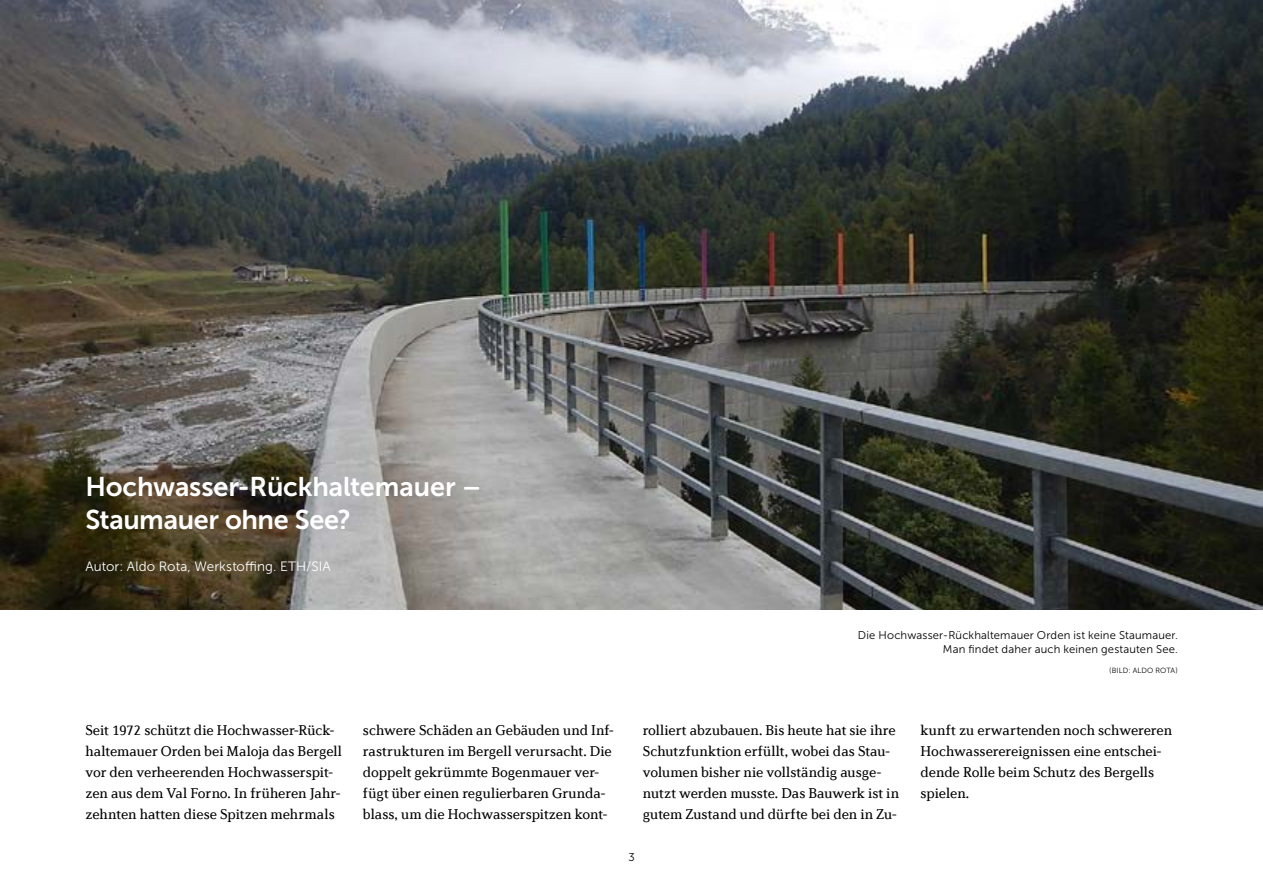
<style>
.page{position:relative;width:1263px;height:893px;background:#fff}
.page>*{position:absolute;margin:0;border:0;box-sizing:border-box;transform-origin:0 0}
.t1{font:27px/33px "Museo Sans 700";letter-spacing:-.01em;color:#fff}
.t2{font:15px/21px "Diverda Serif Com";letter-spacing:-.005em;color:#000}
.t3{font:13.5px "Museo Sans 300";letter-spacing:.01em;color:#fff}
.t4{font:11.25px/14.1px "Museo Sans 300";letter-spacing:.015em;color:#000;text-align:right}
.t5{font:7.5px "Museo Sans 300";letter-spacing:.02em;color:#000}
</style>
<div class="page">
<img style="left:0;top:0;width:1263px;height:609px">
<h1 class="t1" style="left:85px;top:470px;width:397px">Hochwasser-Rückhaltemauer –<br>Staumauer ohne See?</h1>
<p class="t3" style="left:85px;top:559px;width:247px">Autor: Aldo Rota, Werkstoffing. ETH/SIA</p>
<p class="t4" style="left:858px;top:628px;width:321px">Die Hochwasser-Rückhaltemauer Orden ist keine Staumauer.<br>Man findet daher auch keinen gestauten See.</p>
<p class="t5" style="left:1109px;top:666px;width:70px">(BILD: ALDO ROTA)</p>
<p class="t2" style="left:85px;top:719px;width:258px">Seit 1972 schützt die Hochwasser-Rück&shy;haltemauer Orden bei Maloja das Bergell vor den verheerenden Hochwasserspit&shy;zen aus dem Val Forno. In früheren Jahr&shy;zehnten hatten diese Spitzen mehrmals</p>
<p class="t2" style="left:363px;top:719px;width:253px">schwere Schäden an Gebäuden und Inf&shy;rastrukturen im Bergell verursacht. Die doppelt gekrümmte Bogenmauer ver&shy;fügt über einen regulierbaren Grunda&shy;blass, um die Hochwasserspitzen kont-</p>
<p class="t2" style="left:643px;top:719px;width:258px">rolliert abzubauen. Bis heute hat sie ihre Schutzfunktion erfüllt, wobei das Stau&shy;volumen bisher nie vollständig ausge&shy;nutzt werden musste. Das Bauwerk ist in gutem Zustand und dürfte bei den in Zu-</p>
<p class="t2" style="left:921px;top:719px;width:253px">kunft zu erwartenden noch schwereren<br>Hochwasserereignissen eine entschei&shy;dende Rolle beim Schutz des Bergells spielen.</p>
<p class="t4" style="left:628px;top:850px;width:8px">3</p>
</div>
